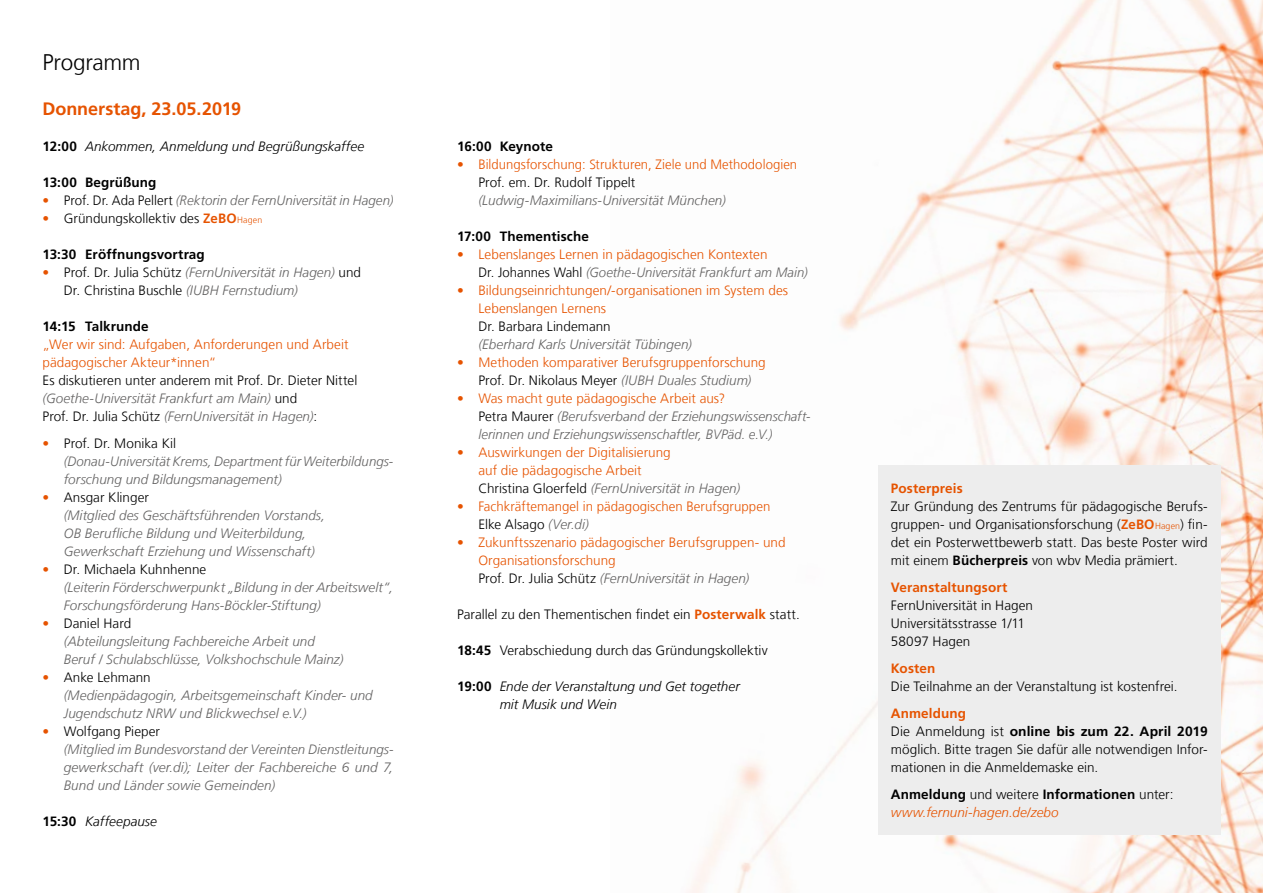
<style>
.page{position:relative;width:1263px;height:893px;background:#fff}
.page>*{position:absolute;margin:0;border:0;box-sizing:border-box;transform-origin:0 0}
.Headline_Light{font:300 22.5px "Frutiger LT Com";letter-spacing:-.015em;color:#000}
.Subheadline{font:700 18px "Frutiger LT Com";color:#e65300}
.Fließtext{font:italic 300 13.5px/18px "Frutiger LT Com";letter-spacing:.005em;color:#646363}
.Fließtext-2{font:300 13.5px/18px "Frutiger LT Com";letter-spacing:.005em;color:#000;text-align:justify}
.Fließtext-3{font:300 13.5px/18px "Frutiger LT Com";letter-spacing:.005em;color:#e65300}
.Fließtext_bold{font:700 13.5px "Frutiger LT Com";letter-spacing:.01em;color:#000}
.Fließtext-4{font:italic 300 13.5px "Frutiger LT Com";letter-spacing:.005em;color:#000}
.Fließtext_bold-2{font:italic 300 13.5px "Frutiger LT Com";letter-spacing:.005em;color:#000}
.Fließtext_bold-3{font:300 13.5px "Frutiger LT Com";letter-spacing:.005em;color:#e65300}
.Fließtext_bold-4{font:300 13.5px "Frutiger LT Com";color:#000}
.Fließtext-5{font:700 13.5px "Frutiger LT Com";letter-spacing:.01em;color:#000}
.Fließtext-6{font:700 13.5px "Frutiger LT Com";letter-spacing:.01em;color:#e65300}
.Fließtext-7{font:italic 300 13.5px "Frutiger LT Com";letter-spacing:.005em;color:#e65300}
.Fließtext_bold-5{font:700 13.5px "Frutiger LT Com";letter-spacing:.01em;color:#e65300}
.s1{font-weight:700;font-style:normal}
.s2{font-style:normal;color:#e65300}
.s3{font-style:normal;color:#000}
.s4{color:#e65300}
.s5{font-weight:700;color:#e65300}
.s6{font-size:9px;color:#e65300}
.s7{font-style:italic;color:#646363}
.s8{font-weight:700}
.s9{font-weight:300}
</style>
<div class="page">
<img style="left:689px;top:0;width:574px;height:893px">
<div style="left:878px;top:466px;width:342px;height:369px;background:#ededed"></div>
<p class="Headline_Light" style="left:43px;top:49px;width:99px">Programm</p>
<p class="Subheadline" style="left:43px;top:98px;width:200px">Donnerstag, 23.05.2019</p>
<p class="Fließtext-4" style="left:43px;top:138px;width:323px"><span class="s1">12:00</span> Ankommen, Anmeldung und Begrüßungskaffee</p>
<p class="Fließtext_bold" style="left:43px;top:174px;width:115px">13:00 Begrüßung</p>
<p class="Fließtext" style="left:43px;top:191px;width:352px"><span class="s2">•</span> <span class="s3">Prof. Dr. Ada Pellert</span> (Rektorin der FernUniversität in Hagen)</p>
<p class="Fließtext-2" style="left:43px;top:209px;width:221px"><span class="s4">•</span> Gründungskollektiv des <span class="s5">ZeBO</span><span class="s6">Hagen</span></p>
<p class="Fließtext_bold" style="left:43px;top:246px;width:164px">13:30 Eröffnungsvortrag</p>
<p class="Fließtext" style="left:43px;top:263px;width:320px"><span class="s2">•</span> <span class="s3">Prof. Dr. Julia Schütz</span> (FernUniversität in Hagen) <span class="s3">und</span></p>
<p class="Fließtext-2" style="left:64px;top:281px;width:236px">Dr. Christina Buschle <span class="s7">(IUBH Fernstudium)</span></p>
<p class="Fließtext_bold" style="left:43px;top:318px;width:108px">14:15 Talkrunde</p>
<p class="Fließtext-3" style="left:43px;top:335px;width:308px">„Wer wir sind: Aufgaben, Anforderungen und Arbeit</p>
<p class="Fließtext-3" style="left:43px;top:353px;width:175px">pädagogischer Akteur*innen“</p>
<p class="Fließtext-2" style="left:43px;top:371px;width:316px">Es diskutieren unter anderem mit Prof. Dr. Dieter Nittel</p>
<p class="Fließtext" style="left:43px;top:389px;width:256px">(Goethe-Universität Frankfurt am Main) <span class="s3">und</span></p>
<p class="Fließtext" style="left:43px;top:407px;width:276px"><span class="s3">Prof. Dr. Julia Schütz</span> (FernUniversität in Hagen)<span class="s3">:</span></p>
<p class="Fließtext-2" style="left:43px;top:434px;width:135px"><span class="s4">•</span> Prof. Dr. Monika Kil</p>
<p class="Fließtext" style="left:64px;top:452px;width:330px">(Donau-Universität Krems, Department für Weiterbildungs&shy;forschung und Bildungsmanagement)</p>
<p class="Fließtext-2" style="left:43px;top:488px;width:108px"><span class="s4">•</span> Ansgar Klinger</p>
<p class="Fließtext" style="left:64px;top:506px;width:263px">(Mitglied des Geschäftsführenden Vorstands,</p>
<p class="Fließtext" style="left:64px;top:524px;width:244px">OB Berufliche Bildung und Weiterbildung,</p>
<p class="Fließtext" style="left:64px;top:542px;width:253px">Gewerkschaft Erziehung und Wissenschaft)</p>
<p class="Fließtext-2" style="left:43px;top:560px;width:165px"><span class="s4">•</span> Dr. Michaela Kuhnhenne</p>
<p class="Fließtext" style="left:64px;top:578px;width:331px">(Leiterin Förderschwerpunkt „Bildung in der Arbeitswelt“,</p>
<p class="Fließtext" style="left:64px;top:596px;width:259px">Forschungsförderung Hans-Böckler-Stiftung)</p>
<p class="Fließtext-2" style="left:43px;top:614px;width:90px"><span class="s4">•</span> Daniel Hard</p>
<p class="Fließtext" style="left:64px;top:632px;width:253px">(Abteilungsleitung Fachbereiche Arbeit und</p>
<p class="Fließtext" style="left:64px;top:650px;width:281px">Beruf / Schulabschlüsse, Volkshochschule Mainz)</p>
<p class="Fließtext-2" style="left:43px;top:668px;width:110px"><span class="s4">•</span> Anke Lehmann</p>
<p class="Fließtext" style="left:64px;top:686px;width:310px">(Medienpädagogin, Arbeitsgemeinschaft Kinder- und</p>
<p class="Fließtext" style="left:64px;top:704px;width:244px">Jugendschutz NRW und Blickwechsel e.V.)</p>
<p class="Fließtext-2" style="left:43px;top:722px;width:119px"><span class="s4">•</span> Wolfgang Pieper</p>
<p class="Fließtext" style="left:64px;top:740px;width:331px">(Mitglied im Bundesvorstand der Vereinten Dienstleitungs-</p>
<p class="Fließtext" style="left:64px;top:758px;width:331px">gewerkschaft (ver.di); Leiter der Fachbereiche 6 und 7,<br>Bund und Länder sowie Gemeinden)</p>
<p class="Fließtext-4" style="left:43px;top:813px;width:116px"><span class="s1">15:30</span> Kaffeepause</p>
<p class="Fließtext_bold" style="left:457px;top:138px;width:97px">16:00 Keynote</p>
<p class="Fließtext_bold-3" style="left:457px;top:156px;width:342px">• Bildungsforschung: Strukturen, Ziele und Methodologien</p>
<p class="Fließtext-2" style="left:478px;top:173px;width:159px">Prof. em. Dr. Rudolf Tippelt</p>
<p class="Fließtext" style="left:478px;top:191px;width:249px">(Ludwig-Maximilians-Universität München)</p>
<p class="Fließtext_bold" style="left:457px;top:228px;width:133px">17:00 Thementische</p>
<p class="Fließtext-3" style="left:457px;top:245px;width:312px">• Lebenslanges Lernen in pädagogischen Kontexten</p>
<p class="Fließtext" style="left:478px;top:263px;width:331px"><span class="s3">Dr. Johannes Wahl</span> (Goethe-Universität Frankfurt am Main)</p>
<p class="Fließtext-3" style="left:457px;top:281px;width:332px">• Bildungseinrichtungen/-organisationen im System des</p>
<p class="Fließtext-3" style="left:478px;top:299px;width:129px">Lebenslangen Lernens</p>
<p class="Fließtext-2" style="left:478px;top:317px;width:134px">Dr. Barbara Lindemann</p>
<p class="Fließtext" style="left:478px;top:335px;width:215px">(Eberhard Karls Universität Tübingen)</p>
<p class="Fließtext-3" style="left:457px;top:353px;width:310px">• Methoden komparativer Berufsgruppenforschung</p>
<p class="Fließtext-2" style="left:478px;top:371px;width:274px">Prof. Dr. Nikolaus Meyer <span class="s7">(IUBH Duales Studium)</span></p>
<p class="Fließtext-3" style="left:457px;top:389px;width:270px">• Was macht gute pädagogische Arbeit aus?</p>
<p class="Fließtext" style="left:478px;top:407px;width:334px"><span class="s3">Petra Maurer</span> (Berufsverband der Erziehungswissenschaft-</p>
<p class="Fließtext" style="left:478px;top:425px;width:295px">lerinnen und Erziehungswissenschaftler, BVPäd. e.V.)</p>
<p class="Fließtext-3" style="left:457px;top:443px;width:215px">• Auswirkungen der Digitalisierung</p>
<p class="Fließtext-3" style="left:478px;top:461px;width:165px">auf die pädagogische Arbeit</p>
<p class="Fließtext" style="left:478px;top:479px;width:263px"><span class="s3">Christina Gloerfeld</span> (FernUniversität in Hagen)</p>
<p class="Fließtext-3" style="left:457px;top:497px;width:315px">• Fachkräftemangel in pädagogischen Berufsgruppen</p>
<p class="Fließtext-2" style="left:478px;top:515px;width:112px">Elke Alsago <span class="s7">(Ver.di)</span></p>
<p class="Fließtext-3" style="left:478px;top:533px;width:309px;text-indent:-21px">• Zukunftsszenario pädagogischer Berufsgruppen- und<br>Organisationsforschung</p>
<p class="Fließtext" style="left:478px;top:569px;width:272px"><span class="s3">Prof. Dr. Julia Schütz</span> (FernUniversität in Hagen)</p>
<p class="Fließtext-2" style="left:457px;top:605px;width:344px">Parallel zu den Thementischen findet ein <span class="s5">Posterwalk</span> statt.</p>
<p class="Fließtext_bold-4" style="left:457px;top:642px;width:312px"><span class="s8">18:45</span> Verabschiedung durch das Gründungskollektiv</p>
<p class="Fließtext_bold-2" style="left:457px;top:678px;width:284px"><span class="s1">19:00</span> Ende der Veranstaltung und Get together</p>
<p class="Fließtext_bold-2" style="left:500px;top:696px;width:119px">mit Musik und Wein</p>
<p class="Fließtext_bold-5" style="left:891px;top:480px;width:73px">Posterpreis</p>
<p class="Fließtext-2" style="left:891px;top:497px;width:318px">Zur Gründung des Zentrums für pädagogische Berufs&shy;gruppen- und Organisationsforschung (<span class="s5">ZeBO</span><span class="s6">Hagen</span>) fin&shy;det ein Posterwettbewerb statt. Das beste Poster wird mit einem <span class="s8">Bücherpreis</span> von wbv Media prämiert.</p>
<p class="Fließtext-6" style="left:891px;top:579px;width:118px">Veranstaltungsort</p>
<p class="Fließtext-2" style="left:891px;top:596px;width:144px">FernUniversität in Hagen</p>
<p class="Fließtext-2" style="left:891px;top:614px;width:136px">Universitätsstrasse 1/11</p>
<p class="Fließtext-2" style="left:891px;top:632px;width:81px">58097 Hagen</p>
<p class="Fließtext-6" style="left:891px;top:660px;width:46px">Kosten</p>
<p class="Fließtext-2" style="left:891px;top:677px;width:288px">Die Teilnahme an der Veranstaltung ist kostenfrei.</p>
<p class="Fließtext-6" style="left:891px;top:705px;width:77px">Anmeldung</p>
<p class="Fließtext-2" style="left:891px;top:722px;width:318px">Die Anmeldung ist <span class="s8">online bis zum 22. April 2019 </span>möglich. Bitte tragen Sie dafür alle notwendigen Infor&shy;mationen in die Anmeldemaske ein.</p>
<p class="Fließtext-5" style="left:891px;top:786px;width:284px">Anmeldung <span class="s9">und weitere</span> Informationen <span class="s9">unter:</span></p>
<p class="Fließtext-7" style="left:891px;top:804px;width:169px">www.fernuni-hagen.de/zebo</p>
</div>
